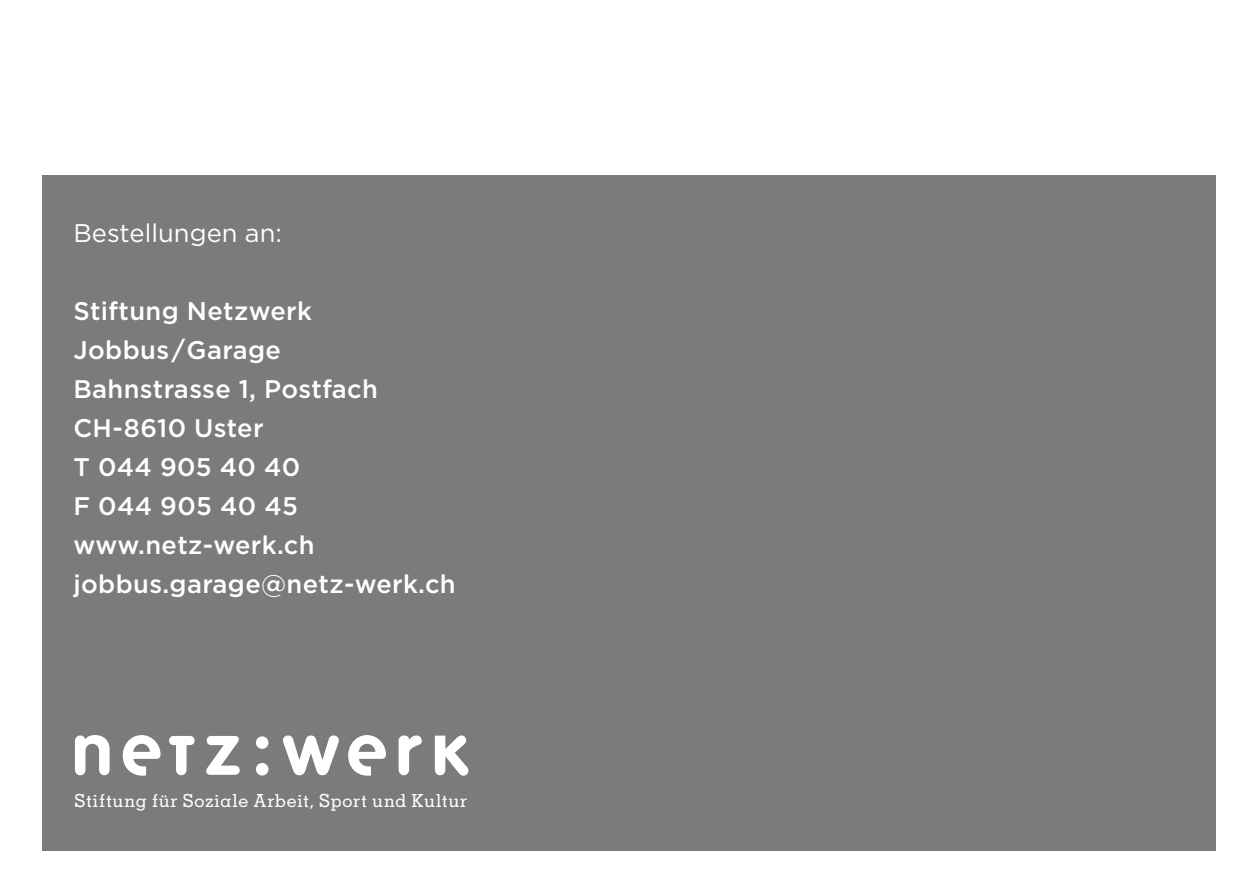
<style>
.page{position:relative;width:1259px;height:893px;background:#fff}
.page>*{position:absolute;margin:0;border:0;box-sizing:border-box;transform-origin:0 0}
.t1{font:500 25.5px/39px "Gotham";letter-spacing:.015em;color:#fff}
.t2{font:25.5px "Gotham";color:#fff}
.t3{font:500 18px "Memphis";letter-spacing:.035em;color:#fff}
</style>
<div class="page">
<div style="left:43px;top:175px;width:1173px;height:675px;background:#7c7b7c"></div>
<svg style="left:75px;top:735px;width:35px;height:40px"></svg>
<svg style="left:123px;top:735px;width:37px;height:41px"></svg>
<svg style="left:169px;top:736px;width:26px;height:39px"></svg>
<svg style="left:206px;top:736px;width:34px;height:39px"></svg>
<svg style="left:256px;top:736px;width:12px;height:39px"></svg>
<svg style="left:283px;top:735px;width:56px;height:40px"></svg>
<svg style="left:348px;top:735px;width:38px;height:41px"></svg>
<svg style="left:398px;top:735px;width:24px;height:40px"></svg>
<svg style="left:435px;top:735px;width:33px;height:41px"></svg>
<p class="t2" style="left:73px;top:219px;width:210px">Bestellungen an:</p>
<p class="t1" style="left:73px;top:291px;width:384px">Stiftung Netzwerk<br>Jobbus/Garage<br>Bahnstrasse 1, Postfach<br>CH-8610 Uster<br>T 044 905 40 40<br>F 044 905 40 45 www.netz-werk.ch jobbus.garage@netz-werk.ch</p>
<p class="t3" style="left:75px;top:789px;width:394px">Stiftung für Soziale Arbeit, Sport und Kultur</p>
</div>
